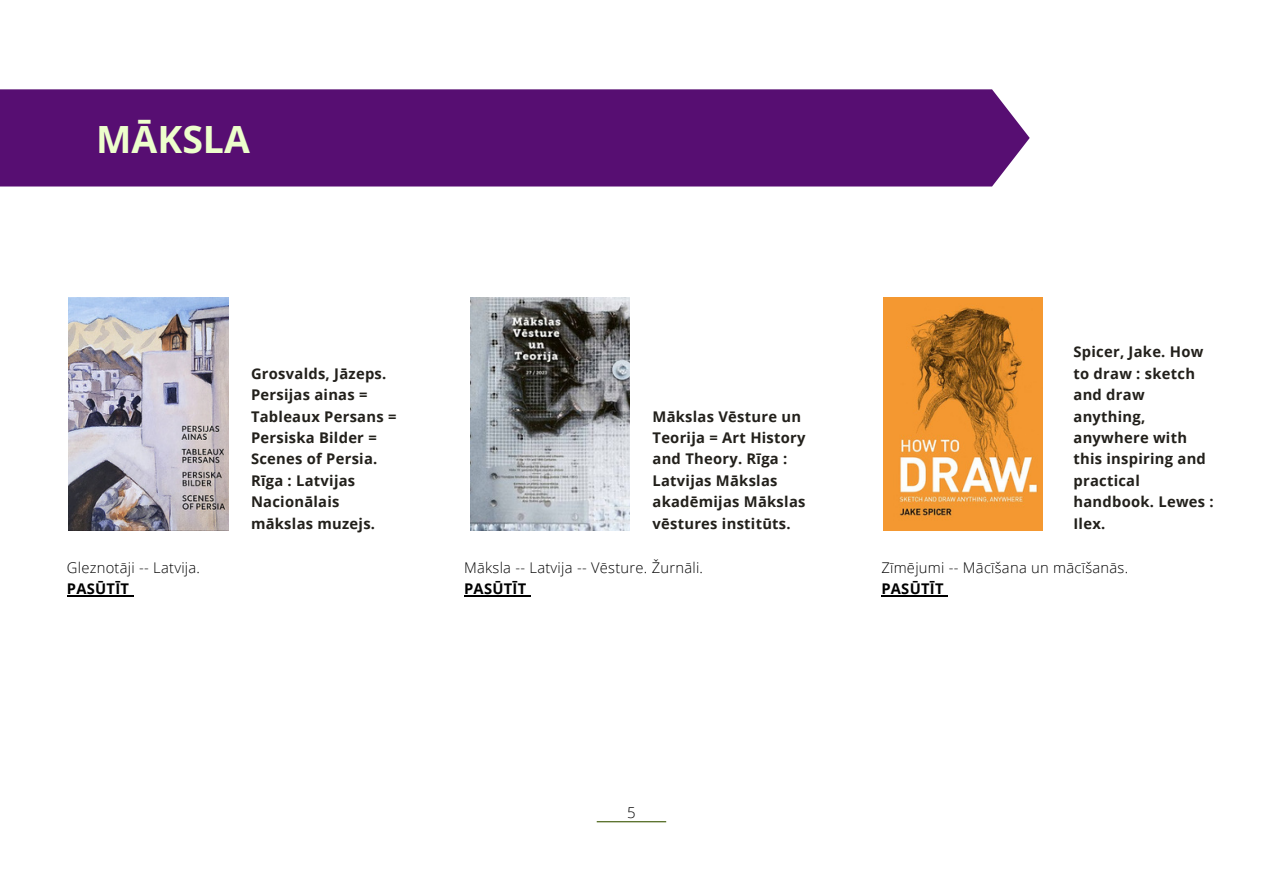
<style>
.page{position:relative;width:1263px;height:894px;background:#fff}
.page>*{position:absolute;margin:0;border:0;box-sizing:border-box;transform-origin:0 0}
.t1{font:700 37.5px "Open Sans";color:#edffcc}
.t2{font:300 15px "Open Sans";color:#000}
.t3{font:700 14.7px/21.3px "Open Sans";letter-spacing:.02em;color:#22201b}
.t4{font:300 14.7px "Open Sans";letter-spacing:.02em;color:#000}
.t5{font:700 14.7px "Open Sans";letter-spacing:.02em;color:#000}
</style>
<div class="page">
<div style="left:0;top:89px;width:1030px;height:97px;background:#570e72"></div>
<img style="left:69px;top:297px;width:159px;height:233px">
<hr style="left:597px;top:820px;width:69px;height:2px;background:#3b5704">
<hr style="left:67px;top:595px;width:62px;height:1px;background:#000">
<img style="left:470px;top:297px;width:160px;height:233px">
<hr style="left:464px;top:595px;width:63px;height:1px;background:#000">
<img style="left:883px;top:297px;width:160px;height:233px">
<hr style="left:881px;top:595px;width:63px;height:1px;background:#000">
<p class="t1" style="left:96px;top:112px;width:155px">MĀKSLA</p>
<p class="t4" style="left:67px;top:557px;width:135px">Gleznotāji -- Latvija.</p>
<p class="t5" style="left:67px;top:578px;width:64px">PASŪTĪT</p>
<p class="t3" style="left:251px;top:362px;width:147px">Grosvalds, Jāzeps.<br>Persijas ainas =<br>Tableaux Persans =<br>Persiska Bilder =<br>Scenes of Persia.<br>Rīga : Latvijas<br>Nacionālais mākslas muzejs.</p>
<p class="t3" style="left:652px;top:405px;width:155px">Mākslas Vēsture un<br>Teorija = Art History and Theory. Rīga :<br>Latvijas Mākslas akadēmijas Mākslas vēstures institūts.</p>
<p class="t4" style="left:464px;top:557px;width:241px">Māksla -- Latvija -- Vēsture. Žurnāli.</p>
<p class="t5" style="left:464px;top:578px;width:64px">PASŪTĪT</p>
<p class="t3" style="left:1073px;top:341px;width:142px">Spicer, Jake. How to draw : sketch and draw anything, anywhere with this inspiring and practical handbook. Lewes :<br>Ilex.</p>
<p class="t4" style="left:881px;top:557px;width:248px">Zīmējumi -- Mācīšana un mācīšanās.</p>
<p class="t5" style="left:881px;top:578px;width:64px">PASŪTĪT</p>
<p class="t2" style="left:627px;top:801px;width:10px">5</p>
</div>
